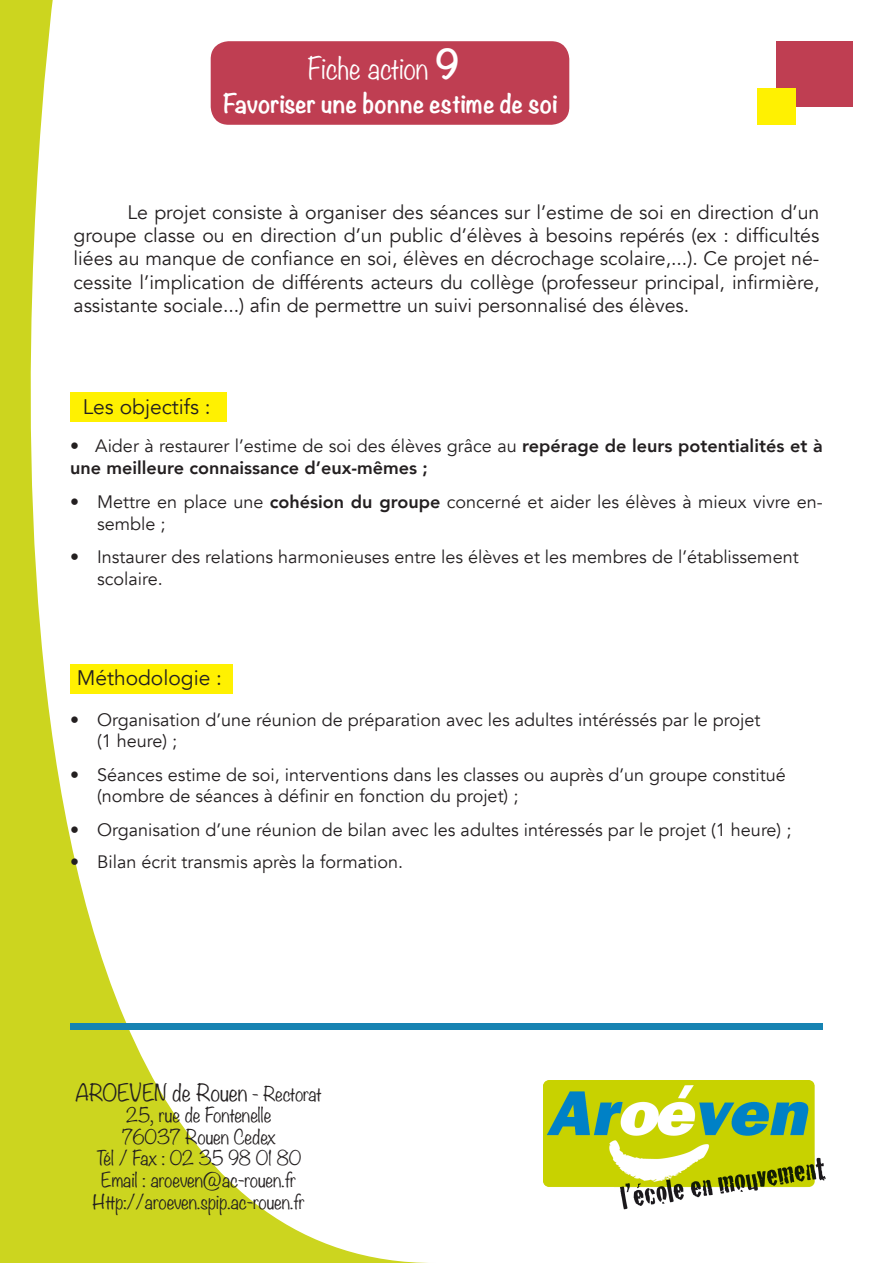
<style>
.page{position:relative;width:893px;height:1263px;background:#fff}
.page>*{position:absolute;margin:0;border:0;box-sizing:border-box;transform-origin:0 0}
.t1{font:300 27px "Noteworthy";color:#fff}
.t2{font:700 24px "Noteworthy";color:#fff}
.t3{font:21px "Avenir";color:#231f20}
.t4{font:300 21px "Noteworthy";color:#231f20}
.t5{font:19.5px/23.4px "Avenir";color:#231f20;text-align:justify}
.t6{font:18px/21.6px "Avenir";color:#231f20}
.t7{font:800 18px/21.6px "Avenir";color:#231f20}
.t8{font:300 18px "Noteworthy";color:#231f20}
.s1{font-weight:700;font-size:36px}
.s2{font-weight:400}
.s3{font-weight:800}
.s4{font-size:18px}
</style>
<div class="page">
<svg style="left:0;top:0;width:435px;height:1263px"></svg>
<img style="left:543px;top:1081px;width:283px;height:129px">
<div style="left:776px;top:41px;width:77px;height:65px;background:#bf3e52"></div>
<div style="left:757px;top:88px;width:38px;height:37px;background:#fff101"></div>
<div style="left:211px;top:41px;width:358px;height:84px;background:#bf3e52;border-radius:18px"></div>
<div style="left:70px;top:1023px;width:753px;height:6px;background:#1683b2"></div>
<div style="left:70px;top:392px;width:156px;height:30px;background:#fff101"></div>
<div style="left:70px;top:664px;width:163px;height:29px;background:#fff101"></div>
<p class="t1" style="left:308px;top:45px;width:154px">Fiche action <span class="s1">9</span></p>
<p class="t2" style="left:223px;top:82px;width:336px">Favoriser une bonne estime de soi</p>
<p class="t5" style="left:74px;top:201px;width:747px;text-indent:54px">Le projet consiste à organiser des séances sur l’estime de soi en direction d’un groupe classe ou en direction d’un public d’élèves à besoins repérés (ex : difficultés liées au manque de confiance en soi, élèves en décrochage scolaire,...). Ce projet né&shy;cessite l’implication de différents acteurs du collège (professeur principal, infirmière, assistante sociale...) afin de permettre un suivi personnalisé des élèves.</p>
<p class="t3" style="left:83px;top:394px;width:129px">Les objectifs :</p>
<p class="t7" style="left:70px;top:434px;width:754px"><span class="s2">• Aider à restaurer l’estime de soi des élèves grâce au</span> repérage de leurs potentialités et à une meilleure connaissance d’eux-mêmes ;</p>
<p class="t6" style="left:97px;top:491px;width:727px;text-indent:-27px">• Mettre en place une <span class="s3">cohésion du groupe</span> concerné et aider les élèves à mieux vivre en&shy;semble ;</p>
<p class="t6" style="left:97px;top:547px;width:703px;text-indent:-27px">• Instaurer des relations harmonieuses entre les élèves et les membres de l’établissement scolaire.</p>
<p class="t3" style="left:77px;top:665px;width:147px">Méthodologie :</p>
<p class="t6" style="left:97px;top:709px;width:665px;text-indent:-27px">• Organisation d’une réunion de préparation avec les adultes intéréssés par le projet (1 heure) ;</p>
<p class="t6" style="left:97px;top:764px;width:690px;text-indent:-27px">• Séances estime de soi, interventions dans les classes ou auprès d’un groupe constitué (nombre de séances à définir en fonction du projet) ;</p>
<p class="t6" style="left:70px;top:819px;width:723px">• Organisation d’une réunion de bilan avec les adultes intéressés par le projet (1 heure) ;</p>
<p class="t6" style="left:70px;top:851px;width:334px">• Bilan écrit transmis après la formation.</p>
<p class="t4" style="left:76px;top:1074px;width:248px">AROEVEN de Rouen <span class="s4">- Rectorat</span></p>
<p class="t8" style="left:126px;top:1099px;width:146px">25, rue de Fontenelle</p>
<p class="t8" style="left:122px;top:1121px;width:155px">76037 Rouen Cedex</p>
<p class="t8" style="left:96px;top:1142px;width:206px">Tél / Fax : 02 35 98 01 80</p>
<p class="t8" style="left:101px;top:1164px;width:197px">Email : aroeven@ac-rouen.fr</p>
<p class="t8" style="left:93px;top:1186px;width:214px">Http://aroeven.spip.ac-rouen.fr</p>
</div>
